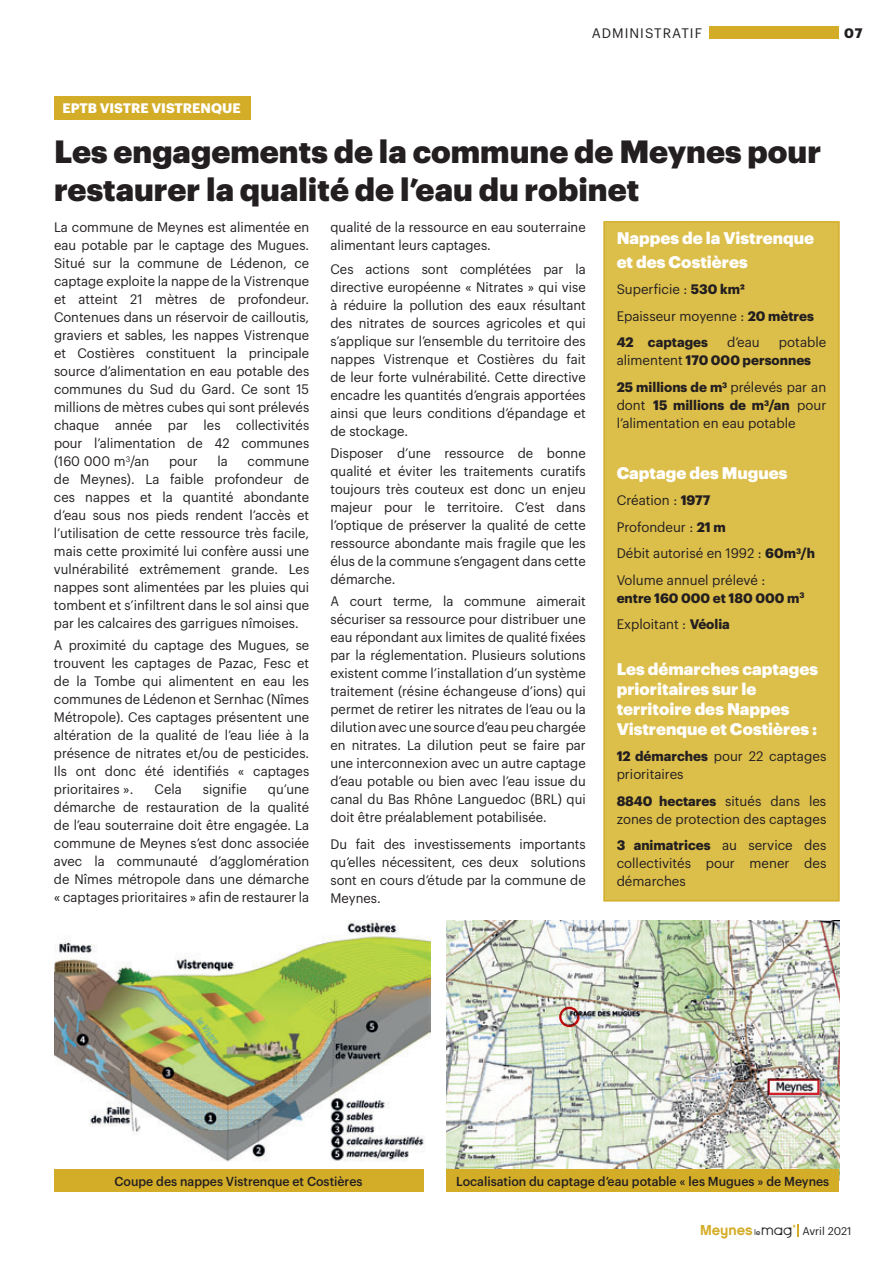
<style>
.page{position:relative;width:893px;height:1263px;background:#fff}
.page>*{position:absolute;margin:0;border:0;box-sizing:border-box;transform-origin:0 0}
.t1{font:900 31.5px/37.8px "Graphik";color:#231f20}
.t2{font:900 16.5px/19.8px "Graphik";color:#fff}
.t3{font:13.5px/18px "Graphik";color:#231f20;text-align:justify;scale:.96 1}
.t4{font:13.5px/18px "Graphik";color:#231f20}
.t5{font:700 13.5px/26.5px "Graphik";color:#231f20}
.t6{font:700 13.5px "Graphik";color:#fff}
.t7{font:13.5px "Graphik";letter-spacing:.075em;color:#231f20}
.t8{font:500 12.75px "Graphik";color:#231f20;scale:.96 1}
.t9{font:10.95px "Graphik";color:#231f20}
.s1{font-weight:700}
.s2{font-weight:400}
.s3{font-family:"Chalet New York Nineteen Eighty";font-size:14.4px;color:#d4ad28}
.s4{font-family:"Harry Plain";font-size:7.95px}
.s5{font-family:"Seraphic Organism";font-size:13.5px}
</style>
<div class="page">
<div style="left:54px;top:96px;width:196px;height:24px;background:#d4ad28"></div>
<div style="left:709px;top:26px;width:130px;height:13px;background:#d4ad28"></div>
<svg style="left:798px;top:1224px;width:1px;height:13px"></svg>
<div style="left:603px;top:221px;width:237px;height:680px;background:#dcbe4a;border:2px solid #d4ad28"></div>
<img style="left:54px;top:921px;width:377px;height:259px">
<img style="left:446px;top:921px;width:394px;height:259px">
<div style="left:54px;top:1169px;width:369px;height:22px;background:#d4ad28"></div>
<div style="left:446px;top:1169px;width:393px;height:22px;background:#d4ad28"></div>
<div style="left:559px;top:1007px;width:20px;height:20px;border:2px solid #d1232a;border-radius:50%"></div>
<div style="left:767px;top:1078px;width:53px;height:17px;border:2px solid #d1232a"></div>
<p class="t6" style="left:63px;top:98px;width:180px">EPTB VISTRE VISTRENQUE</p>
<p class="t7" style="left:592px;top:23px;width:112px">ADMINISTRATIF</p>
<p class="t5" style="left:844px;top:19px;width:20px">07</p>
<h1 class="t1" style="left:54px;top:130px;width:769px">Les engagements de la commune de Meynes pour restaurer la qualité de l’eau du robinet</h1>
<p class="t3" style="left:54px;top:217px;width:267px">La commune de Meynes est alimentée en eau potable par le captage des Mugues.<br>Situé sur la commune de Lédenon, ce captage exploite la nappe de la Vistrenque et atteint 21 mètres de profondeur.<br>Contenues dans un réservoir de cailloutis, graviers et sables, les nappes Vistrenque et Costières constituent la principale source d’alimentation en eau potable des communes du Sud du Gard. Ce sont 15 millions de mètres cubes qui sont prélevés chaque année par les collectivités pour l’alimentation de 42 communes (160 000 m<sup>3</sup>/an</p>
<p class="t3" style="left:330px;top:217px;width:267px">qualité de la ressource en eau souterraine alimentant leurs captages.</p>
<p class="t3" style="left:330px;top:259px;width:267px">Ces actions sont complétées par la directive européenne « Nitrates » qui vise à réduire la pollution des eaux résultant des nitrates de sources agricoles et qui s’applique sur l’ensemble du territoire des nappes Vistrenque et Costières du fait de leur forte vulnérabilité. Cette directive encadre les quantités d’engrais apportées ainsi que leurs conditions d’épandage et de stockage.</p>
<p class="t3" style="left:330px;top:443px;width:267px">Disposer d’une ressource de bonne qualité et éviter les traitements curatifs toujours très couteux est donc un enjeu majeur pour le territoire. C’est dans l’optique de préserver la qualité de cette ressource abondante mais fragile que les élus de la commune s’engagent dans cette démarche.</p>
<p class="t3" style="left:330px;top:591px;width:267px">A court terme, la commune aimerait sécuriser sa ressource pour distribuer une eau répondant aux limites de qualité fixées par la réglementation. Plusieurs solutions existent comme l’installation d’un système traitement (résine échangeuse d’ions) qui permet de retirer les nitrates de l’eau ou la dilution avec une source d’eau peu chargée en nitrates. La dilution peut se faire par une interconnexion avec un autre captage d’eau potable ou bien avec l’eau issue du canal du Bas Rhône Languedoc (BRL) qui doit être préalablement potabilisée.</p>
<p class="t3" style="left:330px;top:833px;width:267px">Du fait des investissements importants qu’elles nécessitent, ces deux solutions sont en cours d’étude par la commune de Meynes.</p>
<p class="t2" style="left:617px;top:224px;width:199px;line-height:24px">Nappes de la Vistrenque et des Costières</p>
<p class="t4" style="left:617px;top:275px;width:199px;line-height:26.5px">Superficie : <span class="s1">530 km²<br></span>Epaisseur moyenne : <span class="s1">20 mètres<br>42 captages</span></p>
<p class="t4" style="left:617px;top:332px;width:211px;text-indent:162px">potable alimentent <span class="s1">170 000 personnes</span></p>
<p class="t4" style="left:617px;top:377px;width:211px;text-align:justify"><span class="s1">25 millions de m</span><sup>3</sup> prélevés par an dont <span class="s1">15 millions de m</span><sup>3</sup><span class="s1">/an</span> pour l’alimentation en eau potable</p>
<p class="t2" style="left:617px;top:461px;width:172px">Captage des Mugues</p>
<p class="t4" style="left:617px;top:486px;width:200px;line-height:26.5px">Création : <span class="s1">1977<br></span>Profondeur : <span class="s1">21 m<br></span>Débit autorisé en 1992 : <span class="s1">60m</span><sup>3</sup><span class="s1">/h<br></span>Volume annuel prélevé :</p>
<p class="t5" style="left:617px;top:583px;width:189px">entre 160 000 et 180 000 m<sup>3<br></sup><span class="s2">Exploitant :</span> Véolia</p>
<p class="t2" style="left:617px;top:658px;width:203px">Les démarches captages prioritaires sur le territoire des Nappes<br>Vistrenque et Costières :</p>
<p class="t4" style="left:617px;top:746px;width:211px"><span class="s1">12 démarches</span> pour 22 captages prioritaires</p>
<p class="t4" style="left:617px;top:791px;width:211px"><span class="s1">8840 hectares</span> situés dans les zones de protection des captages</p>
<p class="t4" style="left:617px;top:835px;width:211px;text-align:justify"><span class="s1">3 animatrices</span> au service des collectivités pour mener des démarches</p>
<p class="t4" style="left:727px;top:332px;width:34px">d’eau</p>
<p class="t3" style="left:169px;top:451px;width:31px">pour</p>
<p class="t3" style="left:217px;top:451px;width:12px">la</p>
<p class="t3" style="left:54px;top:451px;width:267px;text-indent:194px">commune de Meynes). La faible profondeur de ces nappes et la quantité abondante d’eau sous nos pieds rendent l’accès et l’utilisation de cette ressource très facile, mais cette proximité lui confère aussi une vulnérabilité extrêmement grande. Les nappes sont alimentées par les pluies qui tombent et s’infiltrent dans le sol ainsi que par les calcaires des garrigues nîmoises.</p>
<p class="t3" style="left:54px;top:635px;width:267px">A proximité du captage des Mugues, se trouvent les captages de Pazac, Fesc et de la Tombe qui alimentent en eau les communes de Lédenon et Sernhac (Nîmes Métropole). Ces captages présentent une altération de la qualité de l’eau liée à la présence de nitrates et/ou de pesticides.<br>Ils ont donc été identifiés « captages prioritaires ».</p>
<p class="t3" style="left:155px;top:779px;width:30px">Cela</p>
<p class="t3" style="left:203px;top:779px;width:47px">signifie</p>
<p class="t3" style="left:54px;top:779px;width:267px;text-indent:214px">qu’une démarche de restauration de la qualité de l’eau souterraine doit être engagée. La commune de Meynes s’est donc associée avec la communauté d’agglomération de Nîmes métropole dans une démarche « captages prioritaires » afin de restaurer la</p>
<p class="t8" style="left:115px;top:1171px;width:260px">Coupe des nappes Vistrenque et Costières</p>
<p class="t8" style="left:456px;top:1171px;width:390px">Localisation du captage d’eau potable « les Mugues » de Meynes</p>
<p class="t9" style="left:700px;top:1222px;width:153px"><span class="s3">Meynes</span> <span class="s4">le</span><span class="s5">Mag</span><sup>’</sup> Avril 2021</p>
</div>
